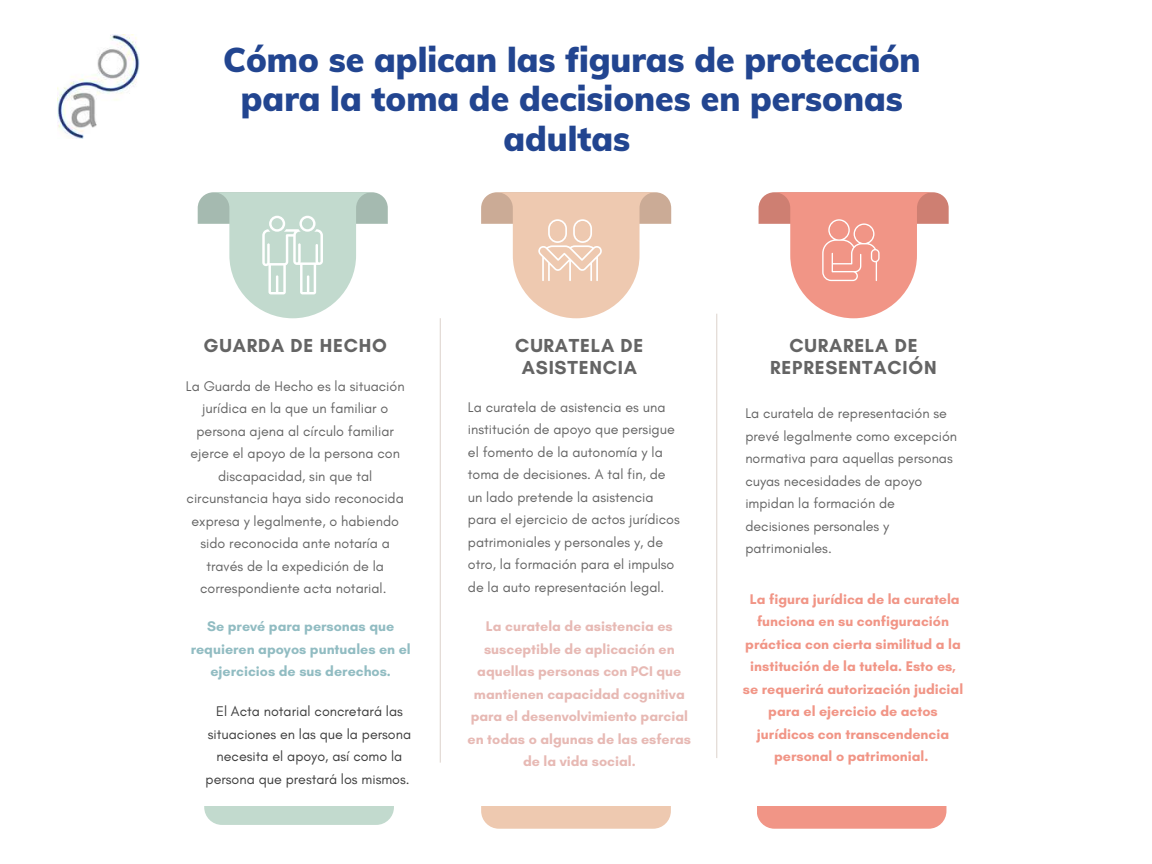
<style>
.page{position:relative;width:1152px;height:864px;background:#fff}
.page>*{position:absolute;margin:0;border:0;box-sizing:border-box;transform-origin:0 0}
.t1{font:900 33.75px/39.3px "Muli";color:#224590;text-align:center}
.t2{font:700 19.2px/22.4px "Glacial Indifference";letter-spacing:.04em;color:#646464;text-align:center}
.t3{font:14.25px/22.5px "Glacial Indifference";color:#646464}
.t4{font:700 14.25px/22.5px "Glacial Indifference";color:#f19586;text-align:center}
.t5{font:700 14.25px/22.5px "Glacial Indifference";color:#e7b9b4;text-align:center}
.t6{font:14.25px/22.5px "Glacial Indifference";color:#3d3d3d;text-align:center}
.t7{font:700 14.25px/22.5px "Glacial Indifference";color:#91bcc2;text-align:center}
</style>
<div class="page">
<div style="left:204px;top:731px;width:190px;height:94px;background:#c2dace;border-radius:18px"></div>
<div style="left:481px;top:735px;width:190px;height:94px;background:#eec9b0;border-radius:18px"></div>
<div style="left:757px;top:735px;width:189px;height:94px;background:#f19586;border-radius:18px"></div>
<div style="left:157px;top:219px;width:838px;height:586px;background:#fff"></div>
<hr style="left:440px;top:318px;width:1px;height:445px;background:#e0d7d1">
<hr style="left:716px;top:314px;width:1px;height:444px;background:#e0d7d1">
<img style="left:58px;top:35px;width:82px;height:103px">
<svg style="left:759px;top:192px;width:190px;height:126px"></svg>
<svg style="left:481px;top:192px;width:190px;height:126px"></svg>
<svg style="left:198px;top:192px;width:190px;height:126px"></svg>
<h1 class="t1" style="left:223px;top:40px;width:699px">Cómo se aplican las figuras de protección para la toma de decisiones en personas adultas</h1>
<h2 class="t2" style="left:204px;top:334px;width:185px">GUARDA DE HECHO</h2>
<p class="t3" style="left:186px;top:374px;width:220px;text-align:center">La Guarda de Hecho es la situación jurídica en la que un familiar o persona ajena al círculo familiar ejerce el apoyo de la persona con discapacidad, sin que tal circunstancia haya sido reconocida expresa y legalmente, o habiendo sido reconocida ante notaría a través de la expedición de la correspondiente acta notarial.</p>
<p class="t7" style="left:191px;top:615px;width:222px">Se prevé para personas que requieren apoyos puntuales en el ejercicios de sus derechos.</p>
<p class="t6" style="left:206px;top:700px;width:207px">El Acta notarial concretará las situaciones en las que la persona necesita el apoyo, así como la persona que prestará los mismos.</p>
<h2 class="t2" style="left:515px;top:334px;width:130px">CURATELA DE<br>ASISTENCIA</h2>
<p class="t3" style="left:468px;top:396px;width:213px">La curatela de asistencia es una institución de apoyo que persigue el fomento de la autonomía y la toma de decisiones. A tal fin, de un lado pretende la asistencia para el ejercicio de actos jurídicos patrimoniales y personales y, de otro, la formación para el impulso de la auto representación legal.</p>
<p class="t5" style="left:468px;top:615px;width:225px">La curatela de asistencia es susceptible de aplicación en aquellas personas con PCI que mantienen capacidad cognitiva para el desenvolvimiento parcial en todas o algunas de las esferas de la vida social.</p>
<h2 class="t2" style="left:770px;top:334px;width:168px">CURARELA DE<br>REPRESENTACIÓN</h2>
<p class="t3" style="left:745px;top:402px;width:213px">La curatela de representación se prevé legalmente como excepción normativa para aquellas personas cuyas necesidades de apoyo impidan la formación de decisiones personales y patrimoniales.</p>
<p class="t4" style="left:743px;top:587px;width:222px">La figura jurídica de la curatela funciona en su configuración práctica con cierta similitud a la institución de la tutela. Esto es, se requerirá autorización judicial para el ejercicio de actos jurídicos con transcendencia personal o patrimonial.</p>
</div>
